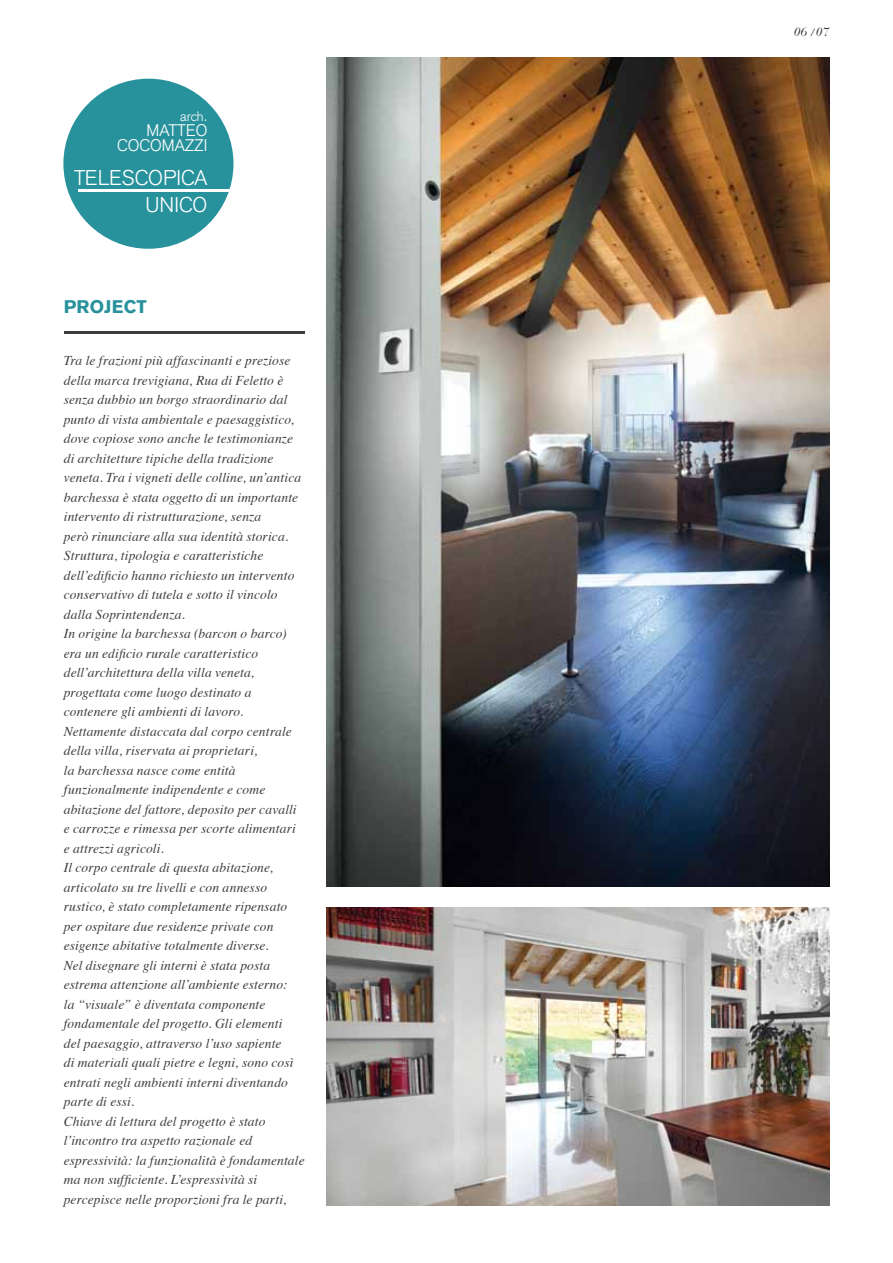
<style>
.page{position:relative;width:893px;height:1263px;background:#fff}
.page>*{position:absolute;margin:0;border:0;box-sizing:border-box;transform-origin:0 0}
.t1{font:300 21px/27px "Akzidenz Grotesk";color:#fff;text-align:right}
.t2{font:900 18px "Akzidenz Grotesk";letter-spacing:.01em;color:#28929c}
.t3{font:300 16.5px/15px "Akzidenz Grotesk";color:#fff;text-align:right}
.t4{font:italic 13.5px/19.5px "Times";letter-spacing:.01em;color:#3d3d3f}
.t5{font:300 13.5px "Akzidenz Grotesk";color:#fff}
.t6{font:italic 12px "Bauer Bodoni";color:#3d3d3f}
.s1{font-size:10.5px}
</style>
<div class="page">
<hr style="left:64px;top:332px;width:241px;height:2px;background:#3d3d3f">
<div style="left:63px;top:79px;width:170px;height:170px;background:#28929c;border-radius:50%"></div>
<hr style="left:78px;top:189px;width:155px;height:2px;background:#fff">
<img style="left:326px;top:57px;width:503px;height:830px">
<img style="left:326px;top:908px;width:503px;height:297px">
<p class="t5" style="left:180px;top:108px;width:29px">arch.</p>
<p class="t3" style="left:117px;top:123px;width:92px">MATTEO<br>COCOMAZZI</p>
<h1 class="t1" style="left:74px;top:164px;width:135px">TELESCOPICA<br>UNICO</h1>
<h2 class="t2" style="left:64px;top:295px;width:85px">PROJECT</h2>
<p class="t4" style="left:64px;top:350px;width:242px">Tra le frazioni più affascinanti e preziose della marca trevigiana, Rua di Feletto è senza dubbio un borgo straordinario dal punto di vista ambientale e paesaggistico, dove copiose sono anche le testimonianze di architetture tipiche della tradizione veneta. Tra i vigneti delle colline, un’antica barchessa è stata oggetto di un importante intervento di ristrutturazione, senza<br>però rinunciare alla sua identità storica.<br>Struttura, tipologia e caratteristiche dell’edificio hanno richiesto un intervento conservativo di tutela e sotto il vincolo dalla Soprintendenza.<br>In origine la barchessa (barcon o barco) era un edificio rurale caratteristico dell’architettura della villa veneta, progettata come luogo destinato a contenere gli ambienti di lavoro.<br>Nettamente distaccata dal corpo centrale della villa, riservata ai proprietari,<br>la barchessa nasce come entità funzionalmente indipendente e come abitazione del fattore, deposito per cavalli e carrozze e rimessa per scorte alimentari e attrezzi agricoli.<br>Il corpo centrale di questa abitazione, articolato su tre livelli e con annesso rustico, è stato completamente ripensato per ospitare due residenze private con esigenze abitative totalmente diverse.<br>Nel disegnare gli interni è stata posta estrema attenzione all’ambiente esterno:<br>la “visuale” è diventata componente fondamentale del progetto. Gli elementi<br>del paesaggio, attraverso l’uso sapiente<br>di materiali quali pietre e legni, sono così entrati negli ambienti interni diventando parte di essi.<br>Chiave di lettura del progetto è stato l’incontro tra aspetto razionale ed espressività: la funzionalità è fondamentale ma non sufficiente. L’espressività si percepisce nelle proporzioni fra le parti,</p>
<p class="t6" style="left:794px;top:25px;width:37px">06 <span class="s1">/</span>07</p>
</div>
